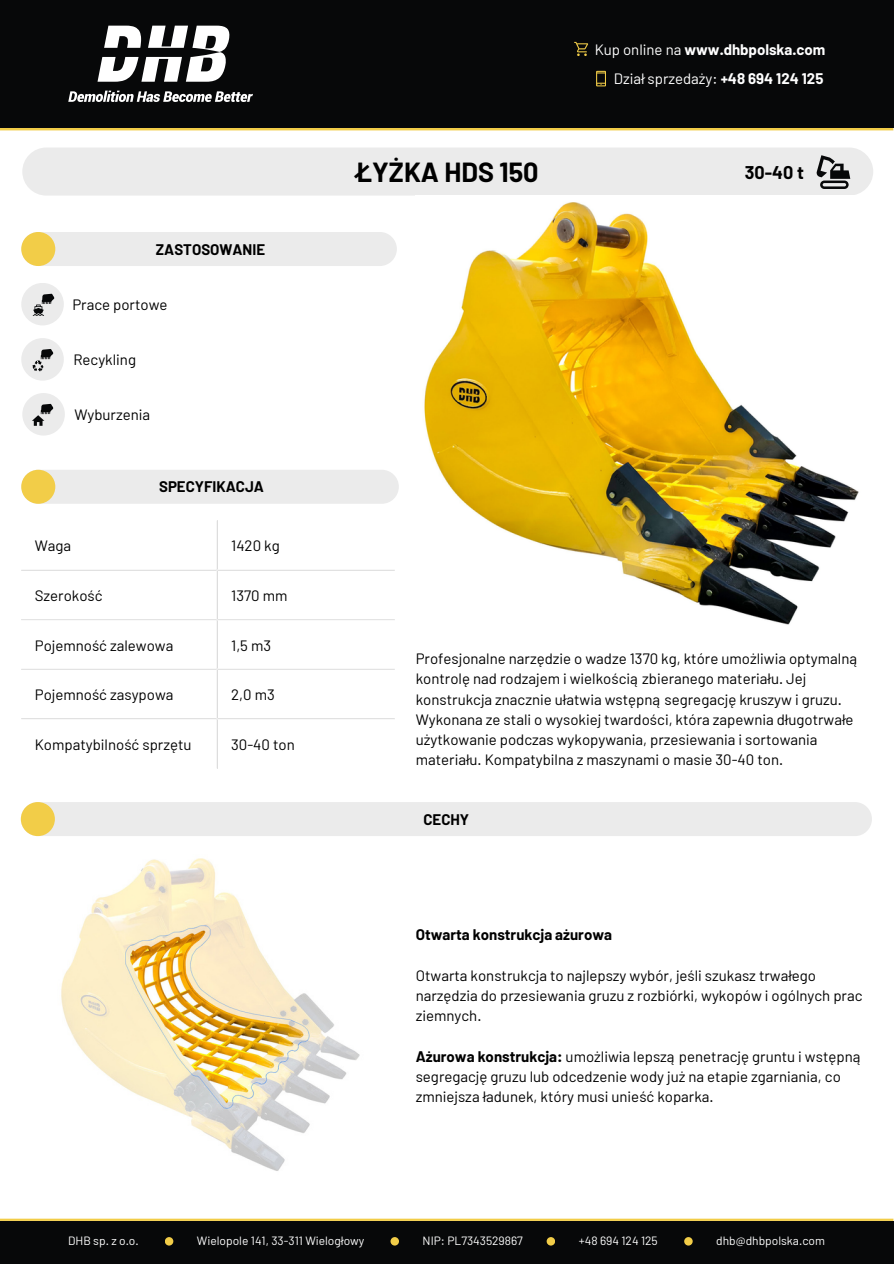
<style>
.page{position:relative;width:894px;height:1264px;background:#fff}
.page>*{position:absolute;margin:0;border:0;box-sizing:border-box;transform-origin:0 0}
.t1{font:700 27px "Barlow";color:#000}
.t2{font:700 18px "Barlow";color:#000}
.t3{font:15px/20.2px "Barlow";color:#000}
.t4{font:700 15px "Barlow";color:#000}
.t5{font:700 15px "Barlow";color:#fff}
.t6{font:15px "Barlow";color:#fff}
.t7{font:12px "Barlow";color:#fff}
.s1{font-weight:400}
.s2{font-weight:700}
</style>
<div class="page">
<hr style="left:216px;top:520px;width:2px;height:248px;background:#ebebeb">
<hr style="left:21px;top:569px;width:374px;height:1px;background:#ebebeb">
<hr style="left:21px;top:619px;width:374px;height:1px;background:#ebebeb">
<hr style="left:21px;top:668px;width:374px;height:1px;background:#ebebeb">
<hr style="left:21px;top:718px;width:374px;height:1px;background:#ebebeb">
<div style="left:21px;top:470px;width:377px;height:34px;background:#ebebeb;border-radius:17px"></div>
<div style="left:21px;top:470px;width:34px;height:34px;background:#f2cd48;border-radius:50%"></div>
<div style="left:0;top:125px;width:893px;height:5px;background:#f2cd48"></div>
<div style="left:0;top:0;width:893px;height:128px;background:#070809"></div>
<svg style="left:97px;top:26px;width:133px;height:56px"></svg>
<svg style="left:68px;top:91px;width:185px;height:11px"></svg>
<svg style="left:574px;top:42px;width:14px;height:14px"></svg>
<svg style="left:596px;top:71px;width:10px;height:15px"></svg>
<div style="left:21px;top:232px;width:375px;height:34px;background:#ebebeb;border-radius:17px"></div>
<div style="left:21px;top:232px;width:34px;height:34px;background:#f2cd48;border-radius:50%"></div>
<hr style="left:0;top:1218px;width:893px;height:2px;background:#f2cd48">
<div style="left:0;top:1220px;width:893px;height:43px;background:#070809"></div>
<svg style="left:165px;top:1236px;width:8px;height:9px"></svg>
<svg style="left:390px;top:1236px;width:9px;height:9px"></svg>
<svg style="left:684px;top:1236px;width:8px;height:9px"></svg>
<svg style="left:546px;top:1236px;width:9px;height:9px"></svg>
<div style="left:22px;top:147px;width:851px;height:48px;background:#ebebeb;border-radius:24px"></div>
<svg style="left:816px;top:155px;width:34px;height:34px"></svg>
<img style="left:424px;top:202px;width:435px;height:423px">
<div style="left:21px;top:283px;width:43px;height:42px;background:#ebebeb;border-radius:50%"></div>
<div style="left:21px;top:338px;width:43px;height:42px;background:#ebebeb;border-radius:50%"></div>
<div style="left:22px;top:393px;width:43px;height:42px;background:#ebebeb;border-radius:50%"></div>
<svg style="left:33px;top:294px;width:21px;height:22px"></svg>
<svg style="left:32px;top:349px;width:21px;height:23px"></svg>
<svg style="left:32px;top:404px;width:21px;height:22px"></svg>
<img style="left:22px;top:804px;width:338px;height:367px">
<div style="left:21px;top:802px;width:850px;height:34px;background:#ebebeb;border-radius:17px"></div>
<div style="left:21px;top:802px;width:34px;height:34px;background:#f2cd48;border-radius:50%"></div>
<h5 class="t4" style="left:156px;top:239px;width:111px">ZASTOSOWANIE</h5>
<p class="t3" style="left:72px;top:294px;width:97px">Prace portowe</p>
<p class="t3" style="left:73px;top:349px;width:64px">Recykling</p>
<p class="t3" style="left:74px;top:404px;width:77px">Wyburzenia</p>
<h5 class="t4" style="left:159px;top:477px;width:106px">SPECYFIKACJA</h5>
<p class="t3" style="left:35px;top:535px;width:38px">Waga</p>
<p class="t3" style="left:231px;top:535px;width:50px">1420 kg</p>
<h5 class="t3" style="left:35px;top:585px;width:69px">Szerokość</h5>
<p class="t3" style="left:231px;top:585px;width:58px">1370 mm</p>
<h5 class="t3" style="left:35px;top:634px;width:140px">Pojemność zalewowa</h5>
<h3 class="t3" style="left:231px;top:634px;width:41px">1,5 m3</h3>
<p class="t3" style="left:35px;top:684px;width:140px">Pojemność zasypowa</p>
<p class="t3" style="left:231px;top:684px;width:45px">2,0 m3</p>
<p class="t3" style="left:35px;top:733px;width:158px">Kompatybilność sprzętu</p>
<h5 class="t3" style="left:231px;top:733px;width:65px">30-40 ton</h5>
<p class="t1" style="left:357px;top:155px;width:183px">ŁYŻKA HDS 150</p>
<p class="t5" style="left:594px;top:40px;width:232px"><span class="s1">Kup online na</span> www.dhbpolska.com</p>
<p class="t6" style="left:613px;top:69px;width:211px">Dział sprzedaży: <span class="s2">+48 694 124 125</span></p>
<p class="t2" style="left:744px;top:161px;width:60px">30-40 t</p>
<p class="t3" style="left:415px;top:648px;width:444px">Profesjonalne narzędzie o wadze 1370 kg, które umożliwia optymalną kontrolę nad rodzajem i wielkością zbieranego materiału. Jej konstrukcja znacznie ułatwia wstępną segregację kruszyw i gruzu.<br>Wykonana ze stali o wysokiej twardości, która zapewnia długotrwałe użytkowanie podczas wykopywania, przesiewania i sortowania materiału. Kompatybilna z maszynami o masie 30-40 ton.</p>
<h5 class="t4" style="left:423px;top:809px;width:47px">CECHY</h5>
<h5 class="t4" style="left:415px;top:925px;width:198px">Otwarta konstrukcja ażurowa</h5>
<h1 class="t3" style="left:415px;top:964px;width:448px">Otwarta konstrukcja to najlepszy wybór, jeśli szukasz trwałego narzędzia do przesiewania gruzu z rozbiórki, wykopów i ogólnych prac ziemnych.</h1>
<p class="t3" style="left:415px;top:1045px;width:447px"><span class="s2">Ażurowa konstrukcja:</span> umożliwia lepszą penetrację gruntu i wstępną segregację gruzu lub odcedzenie wody już na etapie zgarniania, co zmniejsza ładunek, który musi unieść koparka.</p>
<p class="t7" style="left:68px;top:1233px;width:72px">DHB sp. z o.o.</p>
<h3 class="t7" style="left:197px;top:1233px;width:169px">Wielopole 141, 33-311 Wielogłowy</h3>
<p class="t7" style="left:422px;top:1233px;width:102px">NIP: PL7343529867</p>
<p class="t7" style="left:578px;top:1233px;width:80px">+48 694 124 125</p>
<p class="t7" style="left:716px;top:1233px;width:110px">dhb@dhbpolska.com</p>
</div>
